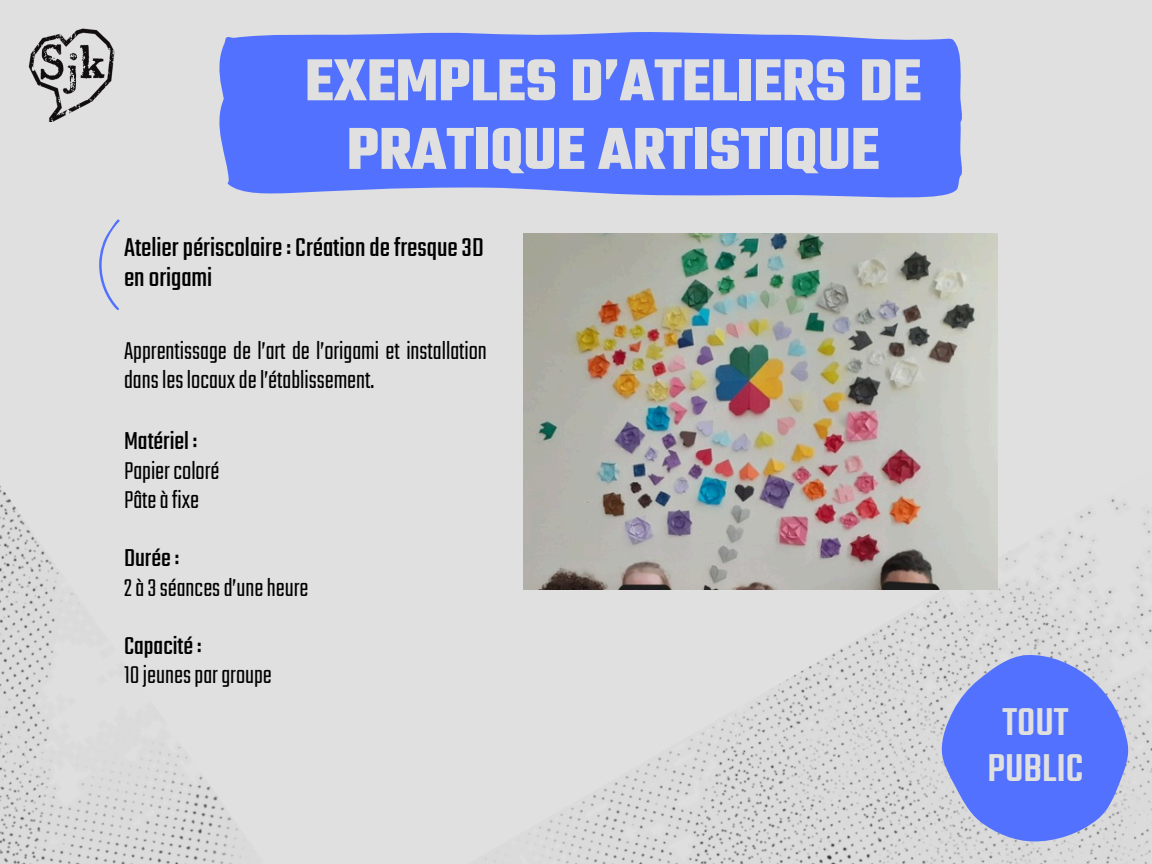
<style>
.page{position:relative;width:1152px;height:864px;background:#e0e0e0}
.page>*{position:absolute;margin:0;border:0;box-sizing:border-box;transform-origin:0 0}
.t1{font:700 63.9px/68.7px "Teko";color:#e0e0e0;text-align:center}
.t2{font:500 42.6px/46.2px "Teko";color:#e0e0e0;text-align:center}
.t3{font:28.5px/30.3px "Teko";color:#000}
.t4{font:300 27px/29.2px "Teko";color:#000}
.t5{font:27px "Teko";color:#000}
</style>
<div class="page">
<img style="left:0;top:485px;width:245px;height:379px">
<img style="left:485px;top:437px;width:667px;height:427px">
<svg style="left:226px;top:165px;width:736px;height:33px;fill:#5271ff"></svg>
<div style="left:219px;top:32px;width:743px;height:133px;background:#5271ff"></div>
<img style="left:28px;top:28px;width:87px;height:94px">
<svg style="left:941px;top:654px;width:189px;height:188px"></svg>
<svg style="left:99px;top:219px;width:21px;height:91px"></svg>
<img style="left:523px;top:234px;width:474px;height:355px">
<p class="t1" style="left:305px;top:51px;width:618px">EXEMPLES D’ATELIERS DE<br>PRATIQUE ARTISTIQUE</p>
<p class="t3" style="left:124px;top:234px;width:361px">Atelierpériscolaire:Créationdefresque3D enorigami</p>
<p class="t4" style="left:124px;top:337px;width:364px">Apprentissage de l’art de l’origami et installation dansleslocauxdel’établissement.</p>
<p class="t5" style="left:124px;top:423px;width:75px">Matériel :</p>
<p class="t4" style="left:124px;top:457px;width:97px">Papiercoloré</p>
<p class="t4" style="left:124px;top:487px;width:77px">Pâteàfixe</p>
<p class="t5" style="left:124px;top:540px;width:57px">Durée:</p>
<p class="t4" style="left:124px;top:574px;width:186px">2à3séancesd’uneheure</p>
<p class="t5" style="left:124px;top:628px;width:79px">Capacité:</p>
<p class="t4" style="left:124px;top:662px;width:149px">10jeunespargroupe</p>
<p class="t2" style="left:987px;top:702px;width:98px">TOUT<br>PUBLIC</p>
</div>
